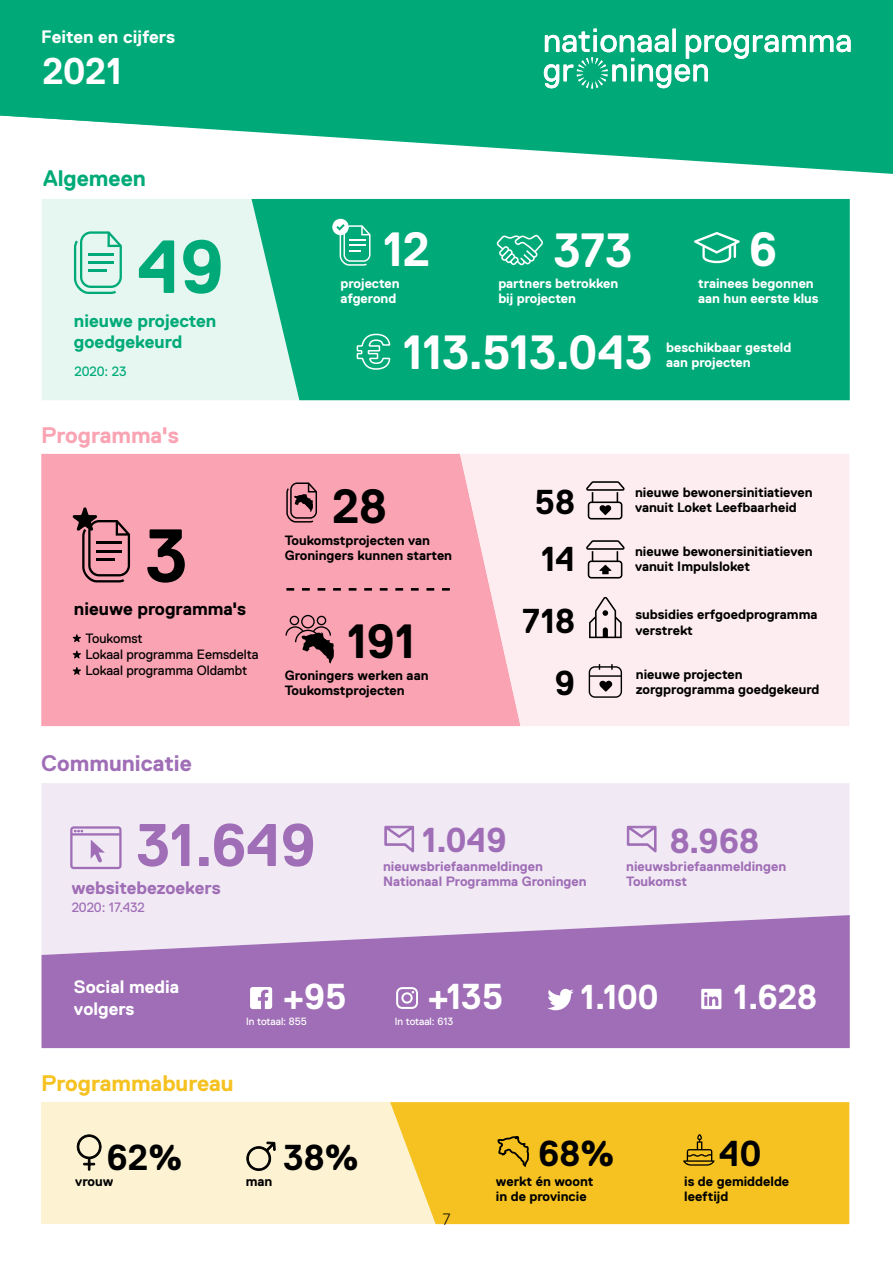
<style>
.page{position:relative;width:893px;height:1263px;background:#fff}
.page>*{position:absolute;margin:0;border:0;box-sizing:border-box;transform-origin:0 0}
.t1{font:700 75px "Replica Std";color:#00aa78}
.t2{font:700 75px "Replica Std";color:#000}
.t3{font:700 60px "Replica Std";color:#9f6eb6}
.t4{font:700 48px/102.8px "Replica Std";color:#fff}
.t5{font:700 48px "Replica Std";color:#000}
.t6{font:700 37.2px "Replica Std";color:#fff}
.t7{font:700 36px "Replica Std";color:#000}
.t8{font:700 36px "Replica Std";color:#fff}
.t9{font:700 34.5px "Replica Std";color:#fff}
.t10{font:700 34.5px "Replica Std";color:#9f6eb6}
.t11{font:700 34.5px "Replica Std";color:#000}
.t12{font:700 22.5px "Replica Std";color:#f5c221}
.t13{font:700 22.5px "Replica Std";color:#9f6eb6}
.t14{font:700 22.5px "Replica Std";color:#faa3b3}
.t15{font:700 22.5px "Replica Std";color:#00aa78}
.t16{font:700 18px/21.6px "Replica Std";color:#fff}
.t17{font:700 18px/21px "Replica Std";color:#00aa78}
.t18{font:700 18px "Replica Std";color:#000}
.t19{font:700 18px "Replica Std";color:#9f6eb6}
.t20{font:300 16.35px "Replica Std";color:#000}
.t21{font:700 13.5px/15px "Replica Std";color:#000}
.t22{font:700 13.5px/15px "Replica Std";color:#fff}
.t23{font:700 13.5px/15px "Replica Std";color:#9f6eb6}
.t24{font:13.5px/16.2px "Replica Std";color:#000}
.t25{font:13.5px "Replica Std";letter-spacing:-.005em;color:#9f6eb6}
.t26{font:13.5px "Replica Std";letter-spacing:-.01em;color:#00aa78}
.t27{font:10.5px "Replica Std";color:#fff}
</style>
<div class="page">
<svg style="left:0;top:0;width:893px;height:170px;fill:#00aa78"></svg>
<svg style="left:544px;top:29px;width:307px;height:60px"></svg>
<div style="left:42px;top:199px;width:209px;height:201px;background:#e6f7f1"></div>
<div style="left:251px;top:199px;width:599px;height:201px;background:#00aa78"></div>
<svg style="left:74px;top:231px;width:48px;height:63px;background:#ace3d2"></svg>
<hr style="left:88px;top:261px;width:26px;height:3px;background:#00aa78">
<hr style="left:88px;top:253px;width:26px;height:2px;background:#00aa78">
<svg style="left:332px;top:219px;width:38px;height:47px"></svg>
<svg style="left:356px;top:333px;width:35px;height:37px"></svg>
<svg style="left:497px;top:235px;width:46px;height:30px"></svg>
<div style="left:41px;top:1102px;width:807px;height:122px;background:#fdf3d3"></div>
<div style="left:390px;top:1102px;width:459px;height:122px;background:#f5c221"></div>
<svg style="left:497px;top:1134px;width:33px;height:35px"></svg>
<svg style="left:683px;top:1134px;width:32px;height:32px"></svg>
<div style="left:41px;top:454px;width:419px;height:272px;background:#faa3b3"></div>
<svg style="left:460px;top:454px;width:389px;height:272px;background:#fde7eb"></svg>
<svg style="left:586px;top:481px;width:39px;height:38px"></svg>
<svg style="left:586px;top:540px;width:39px;height:38px"></svg>
<svg style="left:589px;top:664px;width:33px;height:34px"></svg>
<svg style="left:589px;top:597px;width:33px;height:41px"></svg>
<svg style="left:286px;top:482px;width:31px;height:41px"></svg>
<svg style="left:285px;top:615px;width:49px;height:49px;background:#b0737e"></svg>
<svg style="left:72px;top:507px;width:58px;height:75px;background:#bb7985"></svg>
<svg style="left:286px;top:588px;width:165px;height:3px"></svg>
<div style="left:41px;top:783px;width:808px;height:132px;background:#f1e9f4"></div>
<svg style="left:41px;top:915px;width:809px;height:133px;background:#ab81bf"></svg>
<svg style="left:250px;top:987px;width:22px;height:22px"></svg>
<svg style="left:547px;top:989px;width:27px;height:21px"></svg>
<svg style="left:396px;top:987px;width:22px;height:22px"></svg>
<svg style="left:701px;top:989px;width:20px;height:20px"></svg>
<svg style="left:70px;top:826px;width:52px;height:43px;background:#d8c4e1"></svg>
<svg style="left:384px;top:825px;width:30px;height:28px"></svg>
<svg style="left:627px;top:825px;width:30px;height:28px"></svg>
<svg style="left:694px;top:232px;width:46px;height:31px"></svg>
<svg style="left:73px;top:634px;width:8px;height:8px"></svg>
<svg style="left:73px;top:650px;width:8px;height:9px"></svg>
<svg style="left:73px;top:667px;width:8px;height:8px"></svg>
<svg style="left:76px;top:1134px;width:26px;height:37px"></svg>
<svg style="left:246px;top:1141px;width:30px;height:30px"></svg>
<p class="t16" style="left:41px;top:26px;width:135px">Feiten en cijfers</p>
<p class="t6" style="left:42px;top:51px;width:81px">2021</p>
<p class="t15" style="left:43px;top:166px;width:104px">Algemeen</p>
<p class="t1" style="left:137px;top:225px;width:88px">49</p>
<p class="t17" style="left:74px;top:310px;width:144px">nieuwe projecten goedgekeurd</p>
<p class="t26" style="left:74px;top:364px;width:54px">2020: 23</p>
<p class="t14" style="left:41px;top:423px;width:139px">Programma's</p>
<p class="t2" style="left:145px;top:514px;width:44px">3</p>
<p class="t18" style="left:74px;top:599px;width:174px">nieuwe programma's</p>
<p class="t24" style="left:86px;top:630px;width:174px">Toukomst<br>Lokaal programma Eemsdelta<br>Lokaal programma Oldambt</p>
<p class="t13" style="left:41px;top:751px;width:152px">Communicatie</p>
<p class="t4" style="left:403px;top:198px;width:251px;text-indent:-20px">12<br>113.513.043</p>
<p class="t4" style="left:553px;top:199px;width:81px">373</p>
<p class="t22" style="left:340px;top:276px;width:61px">projecten afgerond</p>
<p class="t22" style="left:498px;top:276px;width:122px">partners betrokken bij projecten</p>
<p class="t4" style="left:749px;top:198px;width:30px">6</p>
<p class="t22" style="left:698px;top:276px;width:122px">trainees begonnen aan hun eerste klus</p>
<p class="t22" style="left:666px;top:340px;width:127px">beschikbaar gesteld aan projecten</p>
<p class="t5" style="left:332px;top:479px;width:56px">28</p>
<p class="t21" style="left:285px;top:533px;width:169px">Toukomstprojecten van<br>Groningers kunnen starten</p>
<p class="t5" style="left:347px;top:615px;width:69px">191</p>
<p class="t21" style="left:285px;top:668px;width:145px">Groningers werken aan<br>Toukomstprojecten</p>
<p class="t11" style="left:534px;top:483px;width:42px">58</p>
<p class="t21" style="left:635px;top:485px;width:179px">nieuwe bewonersinitiatieven vanuit Loket Leefbaarheid</p>
<p class="t11" style="left:541px;top:540px;width:35px">14</p>
<p class="t21" style="left:635px;top:544px;width:179px">nieuwe bewonersinitiatieven vanuit Impulsloket</p>
<p class="t11" style="left:522px;top:602px;width:55px">718</p>
<p class="t21" style="left:635px;top:606px;width:183px;line-height:16.5px">subsidies erfgoedprogramma verstrekt</p>
<p class="t11" style="left:555px;top:664px;width:22px">9</p>
<p class="t21" style="left:636px;top:667px;width:185px">nieuwe projecten zorgprogramma goedgekeurd</p>
<p class="t3" style="left:136px;top:812px;width:181px">31.649</p>
<p class="t19" style="left:71px;top:878px;width:151px">websitebezoekers</p>
<p class="t25" style="left:72px;top:900px;width:75px">2020: 17.432</p>
<p class="t10" style="left:422px;top:821px;width:86px">1.049</p>
<p class="t23" style="left:383px;top:859px;width:205px">nieuwsbriefaanmeldingen<br>Nationaal Programma Groningen</p>
<p class="t10" style="left:670px;top:822px;width:91px">8.968</p>
<p class="t23" style="left:626px;top:859px;width:161px">nieuwsbriefaanmeldingen<br>Toukomst</p>
<p class="t16" style="left:74px;top:976px;width:107px">Social media volgers</p>
<p class="t8" style="left:282px;top:977px;width:66px">+95</p>
<p class="t8" style="left:427px;top:977px;width:78px">+135</p>
<p class="t9" style="left:581px;top:978px;width:79px">1.100</p>
<p class="t9" style="left:733px;top:978px;width:85px">1.628</p>
<p class="t27" style="left:246px;top:1015px;width:62px">In totaal: 855</p>
<p class="t27" style="left:395px;top:1015px;width:60px">In totaal: 613</p>
<p class="t12" style="left:41px;top:1071px;width:194px">Programmabureau</p>
<p class="t7" style="left:107px;top:1137px;width:77px">62%</p>
<p class="t21" style="left:75px;top:1174px;width:40px">vrouw</p>
<p class="t21" style="left:246px;top:1174px;width:28px">man</p>
<p class="t7" style="left:283px;top:1137px;width:77px">38%</p>
<p class="t20" style="left:442px;top:1210px;width:10px">7</p>
<p class="t7" style="left:538px;top:1133px;width:77px">68%</p>
<p class="t21" style="left:496px;top:1174px;width:99px">werkt én woont in de provincie</p>
<p class="t7" style="left:719px;top:1133px;width:44px">40</p>
<p class="t21" style="left:684px;top:1174px;width:107px">is de gemiddelde leeftijd</p>
</div>
